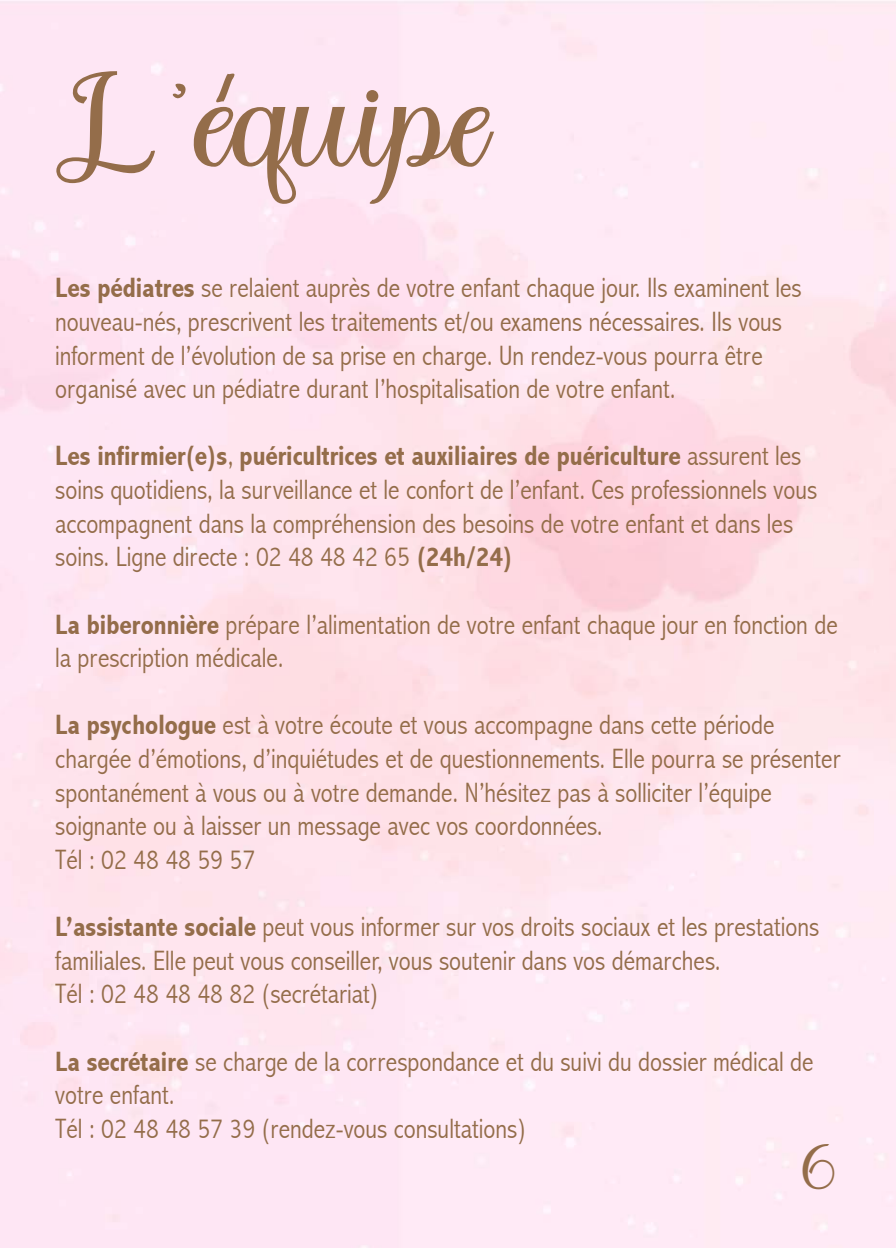
<style>
.page{position:relative;width:896px;height:1248px;background:#fff}
.page>*{position:absolute;margin:0;border:0;box-sizing:border-box;transform-origin:0 0}
.t1{font:92px "Babysweet";color:#946d4a}
.t2{font:42px "Babysweet";color:#946d4a}
.t3{font:300 condensed 28px/33.6px "Abadi";color:#946d4a}
.s1{font-weight:700}
</style>
<div class="page">
<p class="t1" style="left:53px;top:81px;width:438px">L’équipe</p>
<p class="t3" style="left:55px;top:271px;width:748px"><span class="s1">Les pédiatres</span> se relaient auprès de votre enfant chaque jour. Ils examinent les nouveau-nés, prescrivent les traitements et/ou examens nécessaires. Ils vous informent de l’évolution de sa prise en charge. Un rendez-vous pourra être organisé avec un pédiatre durant l’hospitalisation de votre enfant.</p>
<p class="t3" style="left:55px;top:439px;width:763px"><span class="s1">Les infirmier(e)s</span>, <span class="s1">puéricultrices et auxiliaires de puériculture</span> assurent les soins quotidiens, la surveillance et le confort de l’enfant. Ces professionnels vous accompagnent dans la compréhension des besoins de votre enfant et dans les soins. Ligne directe : 02 48 48 42 65 <span class="s1">(24h/24)</span></p>
<p class="t3" style="left:55px;top:607px;width:784px"><span class="s1">La biberonnière</span> prépare l’alimentation de votre enfant chaque jour en fonction de la prescription médicale.</p>
<p class="t3" style="left:55px;top:708px;width:787px"><span class="s1">La psychologue</span> est à votre écoute et vous accompagne dans cette période chargée d’émotions, d’inquiétudes et de questionnements. Elle pourra se présenter spontanément à vous ou à votre demande. N’hésitez pas à solliciter l’équipe soignante ou à laisser un message avec vos coordonnées.</p>
<p class="t3" style="left:55px;top:842px;width:201px">Tél : 02 48 48 59 57</p>
<p class="t3" style="left:55px;top:909px;width:766px"><span class="s1">L’assistante sociale</span> peut vous informer sur vos droits sociaux et les prestations familiales. Elle peut vous conseiller, vous soutenir dans vos démarches.</p>
<p class="t3" style="left:55px;top:977px;width:325px">Tél : 02 48 48 48 82 (secrétariat)</p>
<p class="t3" style="left:55px;top:1044px;width:760px"><span class="s1">La secrétaire</span> se charge de la correspondance et du suivi du dossier médical de votre enfant.</p>
<p class="t3" style="left:55px;top:1111px;width:472px">Tél : 02 48 48 57 39 (rendez-vous consultations)</p>
<p class="t2" style="left:801px;top:1148px;width:37px">6</p>
</div>
